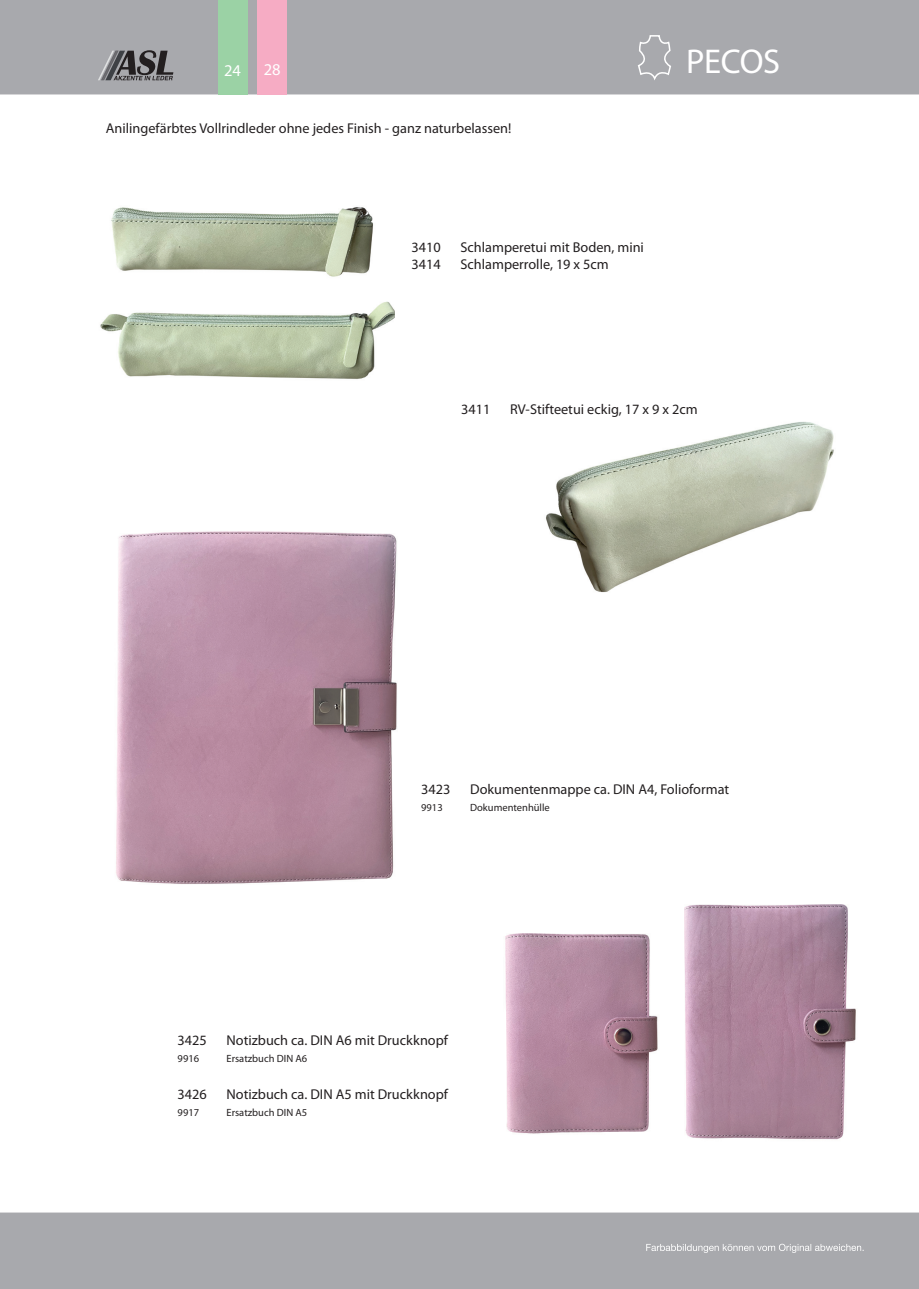
<style>
.page{position:relative;width:919px;height:1289px;background:#fff}
.page>*{position:absolute;margin:0;border:0;box-sizing:border-box;transform-origin:0 0}
.t1{font:34.5px "Myriad Pro";letter-spacing:.035em;color:#fff}
.t2{font:16.5px "Myriad Pro";color:#fff}
.t3{font:14.25px/16.5px "Myriad Pro";color:#231f20}
.t4{font:10.5px "Myriad Pro";color:#231f20}
</style>
<div class="page">
<div style="left:0;top:0;width:918px;height:1288px;background:#a8a9ad"></div>
<svg style="left:646px;top:1243px;width:217px;height:9px"></svg>
<svg style="left:98px;top:50px;width:75px;height:30px"></svg>
<div style="left:0;top:94px;width:918px;height:1118px;background:#fff"></div>
<div style="left:257px;top:0;width:30px;height:94px;background:#f6acc4"></div>
<img style="left:106px;top:178px;width:282px;height:109px">
<div style="left:218px;top:0;width:30px;height:94px;background:#9bd2a5"></div>
<img style="left:106px;top:515px;width:305px;height:389px">
<img style="left:662px;top:882px;width:201px;height:279px">
<img style="left:499px;top:923px;width:170px;height:222px">
<img style="left:540px;top:418px;width:335px;height:180px">
<svg style="left:638px;top:35px;width:33px;height:45px"></svg>
<img style="left:95px;top:292px;width:300px;height:102px">
<p class="t2" style="left:224px;top:60px;width:18px">24</p>
<p class="t2" style="left:264px;top:59px;width:18px">28</p>
<p class="t3" style="left:106px;top:120px;width:407px">Anilingefärbtes Vollrindleder ohne jedes Finish - ganz naturbelassen!</p>
<h1 class="t1" style="left:686px;top:40px;width:74px">PECOS</h1>
<h1 class="t1" style="left:627px;top:47px;width:216px">Lorem ipsum</h1>
<p class="t3" style="left:411px;top:239px;width:234px">3410 Schlamperetui mit Boden, mini<br>3414 Schlamperrolle, 19 x 5cm</p>
<p class="t3" style="left:461px;top:400px;width:238px">3411 RV-Stifteetui eckig, 17 x 9 x 2cm</p>
<p class="t3" style="left:421px;top:781px;width:31px">3423</p>
<p class="t3" style="left:470px;top:781px;width:260px">Dokumentenmappe ca. DIN A4, Folioformat</p>
<p class="t4" style="left:421px;top:800px;width:23px">9913</p>
<p class="t4" style="left:470px;top:800px;width:81px">Dokumentenhülle</p>
<p class="t3" style="left:178px;top:1031px;width:31px">3425</p>
<p class="t3" style="left:226px;top:1031px;width:223px">Notizbuch ca. DIN A6 mit Druckknopf</p>
<p class="t4" style="left:178px;top:1051px;width:39px">9916 E</p>
<p class="t4" style="left:232px;top:1051px;width:77px">rsatzbuch DIN A6</p>
<p class="t3" style="left:178px;top:1085px;width:31px">3426</p>
<p class="t3" style="left:226px;top:1085px;width:223px">Notizbuch ca. DIN A5 mit Druckknopf</p>
<p class="t4" style="left:178px;top:1105px;width:39px">9917 E</p>
<p class="t4" style="left:232px;top:1105px;width:77px">rsatzbuch DIN A5</p>
</div>
